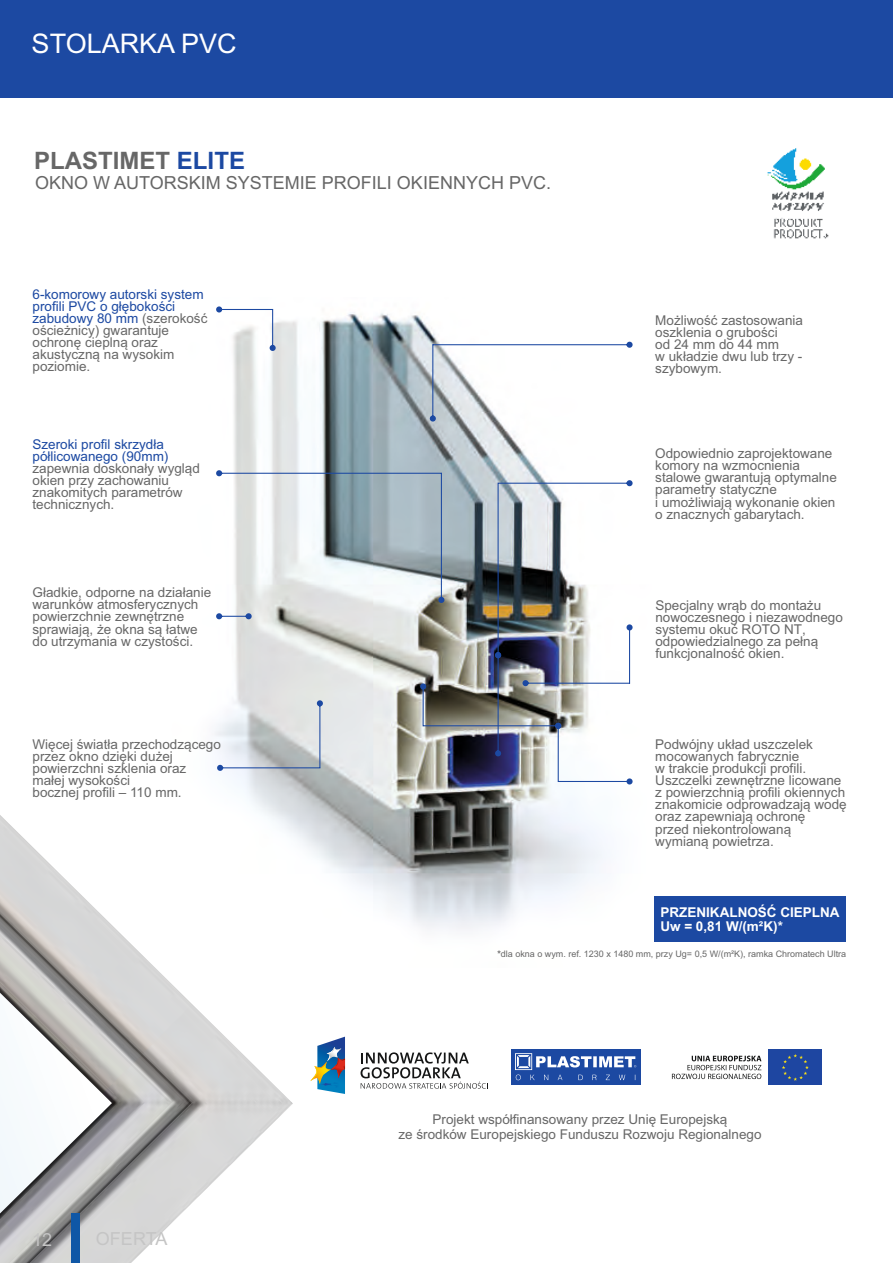
<style>
.page{position:relative;width:893px;height:1263px;background:#fff}
.page>*{position:absolute;margin:0;border:0;box-sizing:border-box;transform-origin:0 0}
.t1{font:27px "Arial";color:#fff}
.t2{font:700 24px "Arial";color:#676767}
.t3{font:18px "Arial";color:#676767}
.t4{font:18px "Arial";color:#c5c5c5}
.t5{font:13.5px/12px "Arial";color:#676767}
.t6{font:13.5px/12px "Arial";color:#1c49a2}
.t7{font:700 13.5px/14.2px "Arial";color:#fff}
.t8{font:9px "Arial";color:#676767}
.s1{color:#1c49a2}
.s2{font-weight:700}
</style>
<div class="page">
<img style="left:0;top:815px;width:293px;height:448px">
<div style="left:71px;top:1213px;width:9px;height:50px;background:#0f57a6"></div>
<img style="left:152px;top:313px;width:509px;height:654px">
<svg style="left:430px;top:342px;width:203px;height:79px"></svg>
<img style="left:767px;top:148px;width:62px;height:91px">
<svg style="left:216px;top:470px;width:417px;height:314px"></svg>
<svg style="left:216px;top:306px;width:60px;height:45px"></svg>
<div style="left:654px;top:896px;width:192px;height:45px;background:#1c49a2"></div>
<div style="left:511px;top:1050px;width:130px;height:35px;background:#1c49a2"></div>
<svg style="left:515px;top:1053px;width:121px;height:27px"></svg>
<svg style="left:672px;top:1056px;width:89px;height:23px"></svg>
<div style="left:769px;top:1049px;width:53px;height:36px;background:#1e46a1"></div>
<svg style="left:782px;top:1054px;width:27px;height:27px"></svg>
<svg style="left:361px;top:1052px;width:127px;height:37px"></svg>
<svg style="left:310px;top:1037px;width:35px;height:57px"></svg>
<div style="left:0;top:0;width:893px;height:98px;background:#1c49a2"></div>
<h1 class="t1" style="left:32px;top:34px;width:207px">STOLARKA PVC</h1>
<h2 class="t2" style="left:34px;top:152px;width:212px">PLASTIMET <span class="s1">ELITE</span></h2>
<h3 class="t3" style="left:35px;top:176px;width:517px">OKNO W AUTORSKIM SYSTEMIE PROFILI OKIENNYCH PVC.</h3>
<p class="t5" style="left:33px;top:289px;width:176px"><span class="s1">6-komorowy autorski system profili PVC o głębokości zabudowy 80 mm</span> (szerokość ościeżnicy) gwarantuje ochronę cieplną oraz akustyczną na wysokim poziomie.</p>
<p class="t6" style="left:33px;top:439px;width:137px">Szeroki profil skrzydła półlicowanego (90mm)</p>
<p class="t5" style="left:33px;top:463px;width:169px">zapewnia doskonały wygląd okien przy zachowaniu znakomitych parametrów technicznych.</p>
<p class="t5" style="left:33px;top:588px;width:180px">Gładkie, odporne na działanie warunków atmosferycznych powierzchnie zewnętrzne sprawiają, że okna są łatwe do utrzymania w czystości.</p>
<p class="t5" style="left:33px;top:739px;width:190px">Więcej światła przechodzącego przez okno dzięki dużej powierzchni szklenia oraz małej wysokości<br>bocznej profili – 110 mm.</p>
<p class="t5" style="left:655px;top:316px;width:149px">Możliwość zastosowania oszklenia o grubości<br>od 24 mm do 44 mm<br>w układzie dwu lub trzy - szybowym.</p>
<p class="t5" style="left:655px;top:449px;width:183px">Odpowiednio zaprojektowane komory na wzmocnienia stalowe gwarantują optymalne parametry statyczne<br>i umożliwiają wykonanie okien o znacznych gabarytach.</p>
<p class="t5" style="left:655px;top:601px;width:189px">Specjalny wrąb do montażu nowoczesnego i niezawodnego systemu okuć ROTO NT, odpowiedzialnego za pełną funkcjonalność okien.</p>
<p class="t5" style="left:655px;top:739px;width:193px">Podwójny układ uszczelek mocowanych fabrycznie<br>w trakcie produkcji profili.<br>Uszczelki zewnętrzne licowane z powierzchnią profili okiennych znakomicie odprowadzają wodę oraz zapewniają ochronę<br>przed niekontrolowaną wymianą powietrza.</p>
<p class="t7" style="left:660px;top:906px;width:181px">PRZENIKALNOŚĆ CIEPLNA<br>Uw = 0,81 W/(m²K)*</p>
<p class="t8" style="left:497px;top:950px;width:350px"><span class="s2">*</span>dla okna o wym. ref. 1230 x 1480 mm, przy Ug= 0,5 W/(m²K), ramka Chromatech Ultra</p>
<h3 class="t4" style="left:32px;top:1232px;width:22px">12</h3>
<p class="t5" style="left:398px;top:1113px;width:365px;line-height:15.1px;text-align:center">Projekt współfinansowany przez Unię Europejską<br>ze środków Europejskiego Funduszu Rozwoju Regionalnego</p>
</div>
